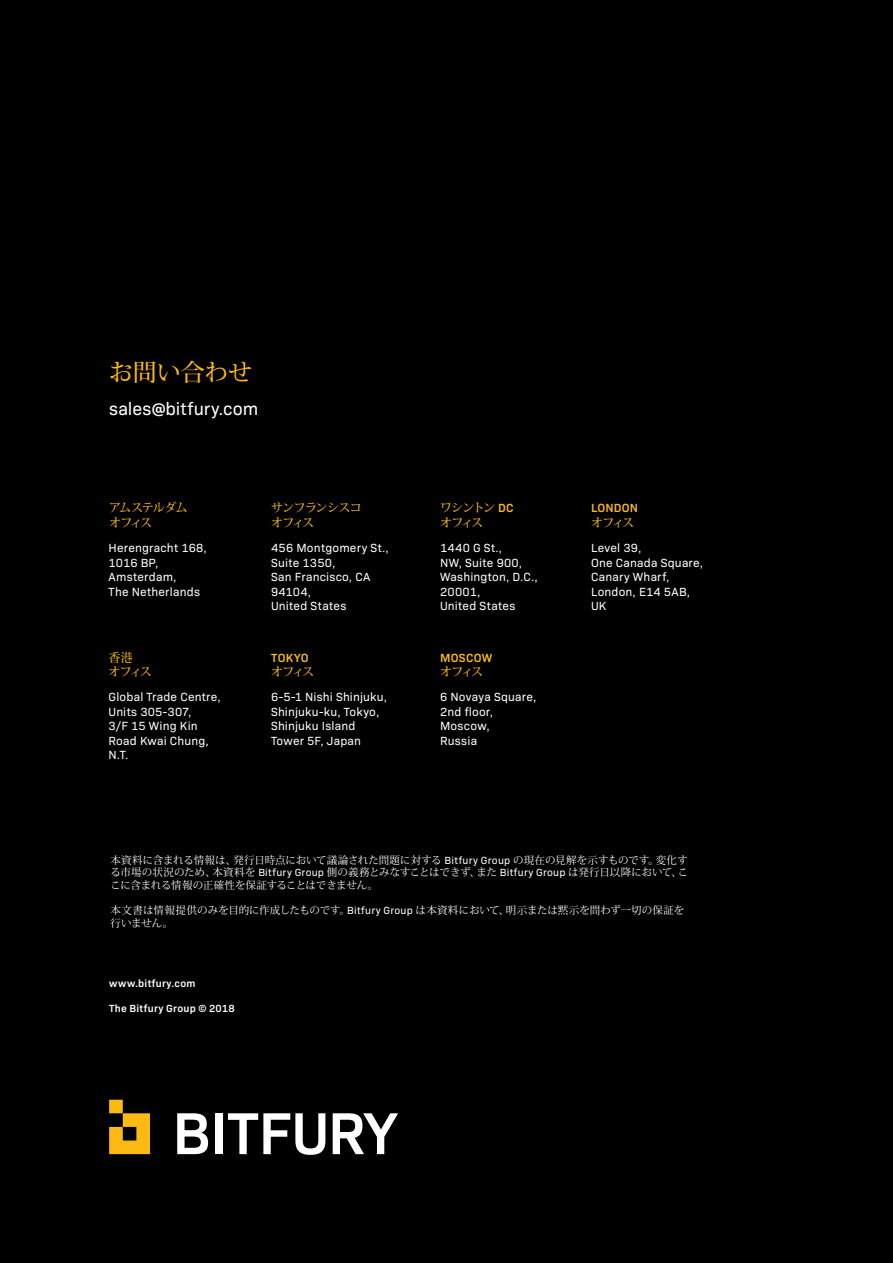
<style>
.page{position:relative;width:893px;height:1263px;background:#000001}
.page>*{position:absolute;margin:0;border:0;box-sizing:border-box;transform-origin:0 0}
.t1{font:500 24px "Koz Min Pr 6 N";color:#fcba13}
.t2{font:18px "Bio Sans";letter-spacing:.01em;color:#fff}
.t3{font:12px/14.4px "Bio Sans";letter-spacing:.015em;color:#fff}
.t4{font:500 12px/14.4px "Koz Min Pr 6 N";letter-spacing:-.085em;color:#fcba13}
.t5{font:600 12px "Bio Sans";letter-spacing:.02em;color:#fcba13}
.t6{font:500 12px/14.4px "Koz Min Pr 6 N";letter-spacing:-.13em;color:#fcba13}
.t7{font:10.5px/12.6px "Koz Min Pr 6 N";letter-spacing:-.01em;color:#fff;text-align:justify}
.t8{font:600 10.5px "Bio Sans";letter-spacing:.03em;color:#fff}
.s1{font-family:"Bio Sans";font-weight:600}
.s2{font-family:"Bio Sans"}
</style>
<div class="page">
<svg style="left:177px;top:1113px;width:31px;height:41px"></svg>
<div style="left:215px;top:1113px;width:8px;height:41px;background:#fff"></div>
<svg style="left:228px;top:1113px;width:97px;height:42px"></svg>
<svg style="left:333px;top:1113px;width:65px;height:41px"></svg>
<svg style="left:109px;top:1113px;width:41px;height:41px"></svg>
<div style="left:109px;top:1100px;width:14px;height:13px;background:#fcba13"></div>
<h1 class="t1" style="left:109px;top:359px;width:145px">お問い合わせ</h1>
<h2 class="t2" style="left:109px;top:396px;width:151px">sales@bitfury.com</h2>
<p class="t4" style="left:109px;top:501px;width:80px">アムステルダムオフィス</p>
<p class="t3" style="left:109px;top:540px;width:100px">Herengracht 168,<br>1016 BP,<br>Amsterdam,<br>The Netherlands</p>
<p class="t4" style="left:109px;top:650px;width:45px">香港<br>オフィス</p>
<p class="t3" style="left:109px;top:689px;width:114px">Global Trade Centre,<br>Units 305-307,<br>3/F 15 Wing Kin<br>Road Kwai Chung,<br>N.T.</p>
<p class="t4" style="left:271px;top:501px;width:92px">サンフランシスコオフィス</p>
<p class="t3" style="left:271px;top:540px;width:119px">456 Montgomery St.,<br>Suite 1350,<br>San Francisco, CA<br>94104,<br>United States</p>
<p class="t5" style="left:271px;top:648px;width:39px">TOKYO</p>
<p class="t4" style="left:271px;top:664px;width:45px">オフィス</p>
<p class="t3" style="left:271px;top:689px;width:118px">6-5-1 Nishi Shinjuku,<br>Shinjuku-ku, Tokyo,<br>Shinjuku Island<br>Tower 5F, Japan</p>
<p class="t6" style="left:440px;top:501px;width:75px">ワシントン <span class="s1">DC</span>オフィス</p>
<p class="t3" style="left:440px;top:540px;width:99px">1440 G St.,<br>NW, Suite 900,<br>Washington, D.C.,<br>20001,<br>United States</p>
<p class="t5" style="left:440px;top:648px;width:54px">MOSCOW</p>
<p class="t4" style="left:440px;top:664px;width:45px">オフィス</p>
<p class="t3" style="left:440px;top:689px;width:98px">6 Novaya Square,<br>2nd floor,<br>Moscow,<br>Russia</p>
<p class="t5" style="left:591px;top:499px;width:49px">LONDON</p>
<p class="t4" style="left:591px;top:515px;width:45px">オフィス</p>
<p class="t3" style="left:591px;top:540px;width:114px">Level 39,<br>One Canada Square,<br>Canary Wharf,<br>London, E14 5AB,<br>UK</p>
<p class="t7" style="left:111px;top:854px;width:579px">本資料に含まれる情報は、発行日時点において議論された問題に対する <span class="s2">Bitfury Group</span> の現在の見解を示すものです。変化する市場の状況のため、本資料を <span class="s2">Bitfury Group</span> 側の義務とみなすことはできず、また <span class="s2">Bitfury Group</span> は発行日以降において、ここに含まれる情報の正確性を保証することはできません。</p>
<p class="t7" style="left:111px;top:904px;width:575px">本文書は情報提供のみを目的に作成したものです。<span class="s2">Bitfury Group</span> は本資料において、明示または黙示を問わず一切の保証を行いません。</p>
<p class="t8" style="left:109px;top:975px;width:88px">www.bitfury.com</p>
<p class="t8" style="left:109px;top:1001px;width:127px">The Bitfury Group © 2018</p>
</div>
